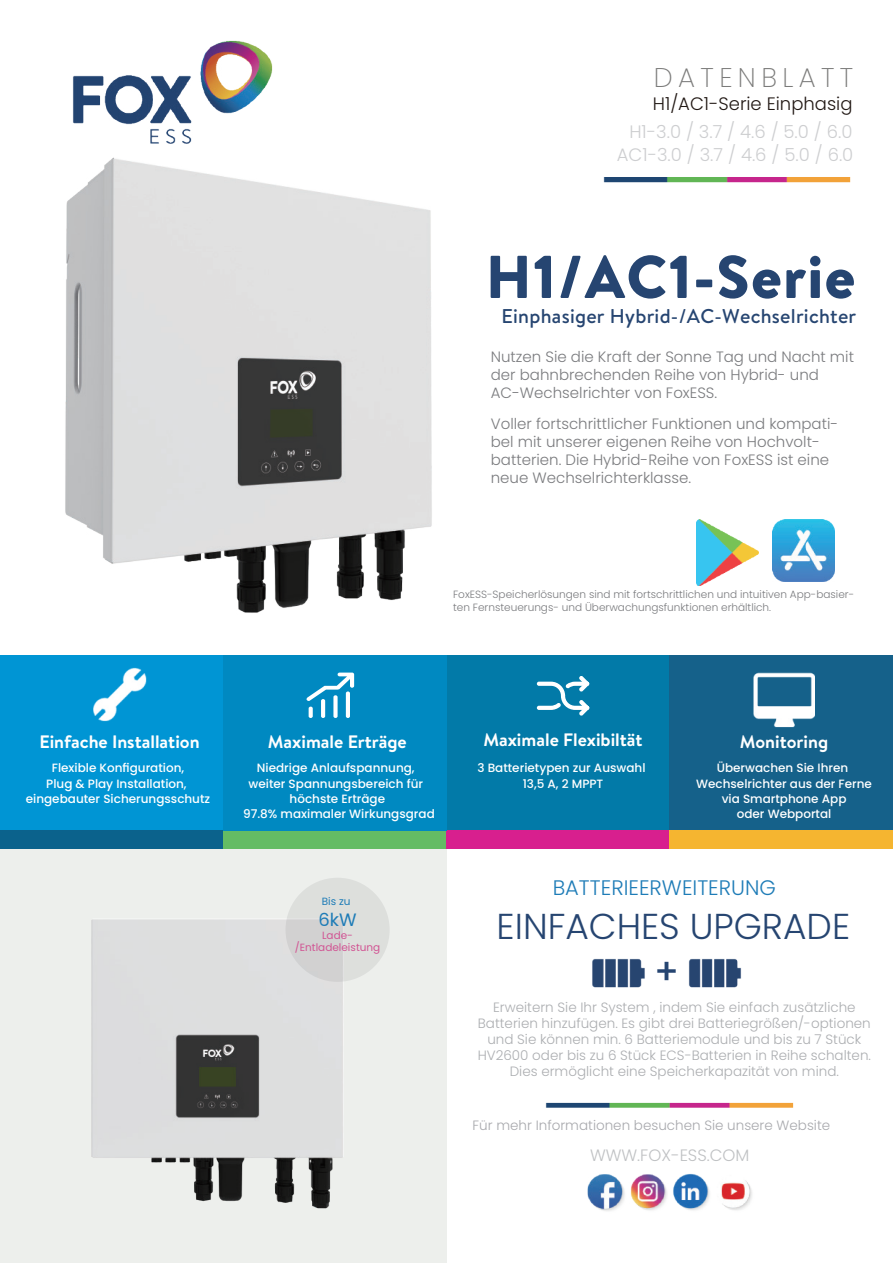
<style>
.page{position:relative;width:893px;height:1263px;background:#fff}
.page>*{position:absolute;margin:0;border:0;box-sizing:border-box;transform-origin:0 0}
.t1{font:900 60.3px "Brandon Text";letter-spacing:.02em;color:#264571}
.t2{font:300 36px "Poppins";color:#264571}
.t3{font:500 36px "Poppins";color:#264571}
.t4{font:200 27px "Poppins";letter-spacing:.2em;color:#7b7b7a}
.t5{font:300 21px "Poppins";color:#1e7cb7}
.t6{font:500 19.95px "Brandon Text";letter-spacing:.015em;color:#264571}
.t7{font:700 18px "Brandon Text";color:#fff}
.t8{font:300 18px/23.7px "Poppins";color:#cdced0;text-align:right}
.t9{font:300 18px "Poppins";color:#211814}
.t10{font:18px "Poppins";color:#1e7cb7}
.t11{font:300 16.5px "Poppins";color:#bfc1c3}
.t12{font:300 15px/18px "Poppins";color:#7a7b7e}
.t13{font:300 13.5px/16.2px "Poppins";color:#acaeb1;text-align:center}
.t14{font:300 13.5px "Poppins";color:#a8a9ad}
.t15{font:500 12px/15px "Poppins";color:#fff;text-align:center}
.t16{font:300 10.5px/12.6px "Poppins";color:#7a7b7e}
.t17{font:10.5px/12.6px "Poppins";color:#d15493;text-align:center}
.t18{font:10.5px "Poppins";color:#1e7cb7}
</style>
<div class="page">
<div style="left:0;top:850px;width:447px;height:413px;background:#edefec"></div>
<img style="left:603px;top:177px;width:248px;height:6px">
<img style="left:592px;top:958px;width:150px;height:30px">
<img style="left:545px;top:1102px;width:249px;height:6px">
<img style="left:696px;top:519px;width:62px;height:67px">
<img style="left:772px;top:519px;width:62px;height:62px">
<img style="left:91px;top:919px;width:252px;height:290px">
<img style="left:65px;top:157px;width:367px;height:456px">
<div style="left:285px;top:878px;width:105px;height:104px;background:linear-gradient(to right,#d4d4d3,#dfe1de);border-radius:50%"></div>
<img style="left:587px;top:1173px;width:165px;height:38px">
<div style="left:0;top:655px;width:223px;height:175px;background:#0095d4"></div>
<div style="left:446px;top:655px;width:224px;height:175px;background:#027aa8"></div>
<div style="left:670px;top:655px;width:223px;height:175px;background:#15618a"></div>
<div style="left:0;top:830px;width:223px;height:19px;background:#0b628c"></div>
<div style="left:223px;top:830px;width:223px;height:19px;background:#64bc64"></div>
<div style="left:446px;top:830px;width:224px;height:19px;background:#d81f8e"></div>
<div style="left:670px;top:830px;width:223px;height:19px;background:#f5b530"></div>
<div style="left:223px;top:655px;width:223px;height:175px;background:#0089c1"></div>
<img style="left:753px;top:672px;width:62px;height:56px">
<svg style="left:306px;top:673px;width:48px;height:45px"></svg>
<img style="left:93px;top:667px;width:54px;height:55px">
<svg style="left:536px;top:676px;width:54px;height:40px"></svg>
<img style="left:73px;top:40px;width:200px;height:103px">
<h3 class="t4" style="left:654px;top:62px;width:201px">DATENBLATT</h3>
<h3 class="t9" style="left:653px;top:93px;width:201px">H1/AC1-Serie Einphasig</h3>
<h3 class="t8" style="left:617px;top:119px;width:238px">H1-3.0 / 3.7 / 4.6 / 5.0 / 6.0<br>AC1-3.0 / 3.7 / 4.6 / 5.0 / 6.0</h3>
<h1 class="t1" style="left:486px;top:234px;width:371px">H1/AC1-Serie</h1>
<h3 class="t6" style="left:502px;top:302px;width:356px">Einphasiger Hybrid-/AC-Wechselrichter</h3>
<p class="t12" style="left:491px;top:348px;width:365px">Nutzen Sie die Kraft der Sonne Tag und Nacht mit der bahnbrechenden Reihe von Hybrid- und<br>AC-Wechselrichter von FoxESS.</p>
<p class="t12" style="left:491px;top:415px;width:349px">Voller fortschrittlicher Funktionen und kompati&shy;bel mit unserer eigenen Reihe von Hochvolt&shy;batterien. Die Hybrid-Reihe von FoxESS ist eine neue Wechselrichterklasse.</p>
<p class="t16" style="left:453px;top:588px;width:402px">FoxESS-Speicherlösungen sind mit fortschrittlichen und intuitiven App-basier&shy;ten Fernsteuerungs- und Überwachungsfunktionen erhältlich.</p>
<h3 class="t7" style="left:39px;top:730px;width:162px">Einfache Installation</h3>
<h3 class="t7" style="left:268px;top:730px;width:140px">Maximale Erträge</h3>
<h3 class="t7" style="left:483px;top:727px;width:161px">Maximale Flexibiltät</h3>
<h3 class="t7" style="left:740px;top:730px;width:90px">Monitoring</h3>
<p class="t15" style="left:26px;top:761px;width:186px">Flexible Konfiguration,<br>Plug &amp; Play Installation, eingebauter Sicherungsschutz</p>
<p class="t15" style="left:243px;top:761px;width:193px">Niedrige Anlaufspannung, weiter Spannungsbereich für höchste Erträge<br>97.8% maximaler Wirkungsgrad</p>
<p class="t15" style="left:477px;top:761px;width:170px">3 Batterietypen zur Auswahl<br>13,5 A, 2 MPPT</p>
<p class="t15" style="left:696px;top:761px;width:177px">Überwachen Sie Ihren<br>Wechselrichter aus der Ferne via Smartphone App<br>oder Webportal</p>
<p class="t18" style="left:322px;top:895px;width:30px">Bis zu</p>
<h3 class="t10" style="left:318px;top:909px;width:40px">6kW</h3>
<p class="t17" style="left:295px;top:929px;width:87px">Lade-/Entladeleistung</p>
<h3 class="t5" style="left:553px;top:876px;width:225px">BATTERIEERWEITERUNG</h3>
<h2 class="t2" style="left:497px;top:905px;width:355px">EINFACHES UPGRADE</h2>
<h2 class="t3" style="left:654px;top:950px;width:27px">+</h2>
<p class="t13" style="left:478px;top:999px;width:395px">Erweitern Sie Ihr System , indem Sie einfach zusätzliche Batterien hinzufügen. Es gibt drei Batteriegrößen/-optionen und Sie können min. 6 Batteriemodule und bis zu 7 Stück HV2600 oder bis zu 6 Stück ECS-Batterien in Reihe schalten.<br>Dies ermöglicht eine Speicherkapazität von mind.</p>
<p class="t14" style="left:473px;top:1118px;width:359px">Für mehr Informationen besuchen Sie unsere Website</p>
<h3 class="t11" style="left:590px;top:1146px;width:161px">WWW.FOX-ESS.COM</h3>
</div>
